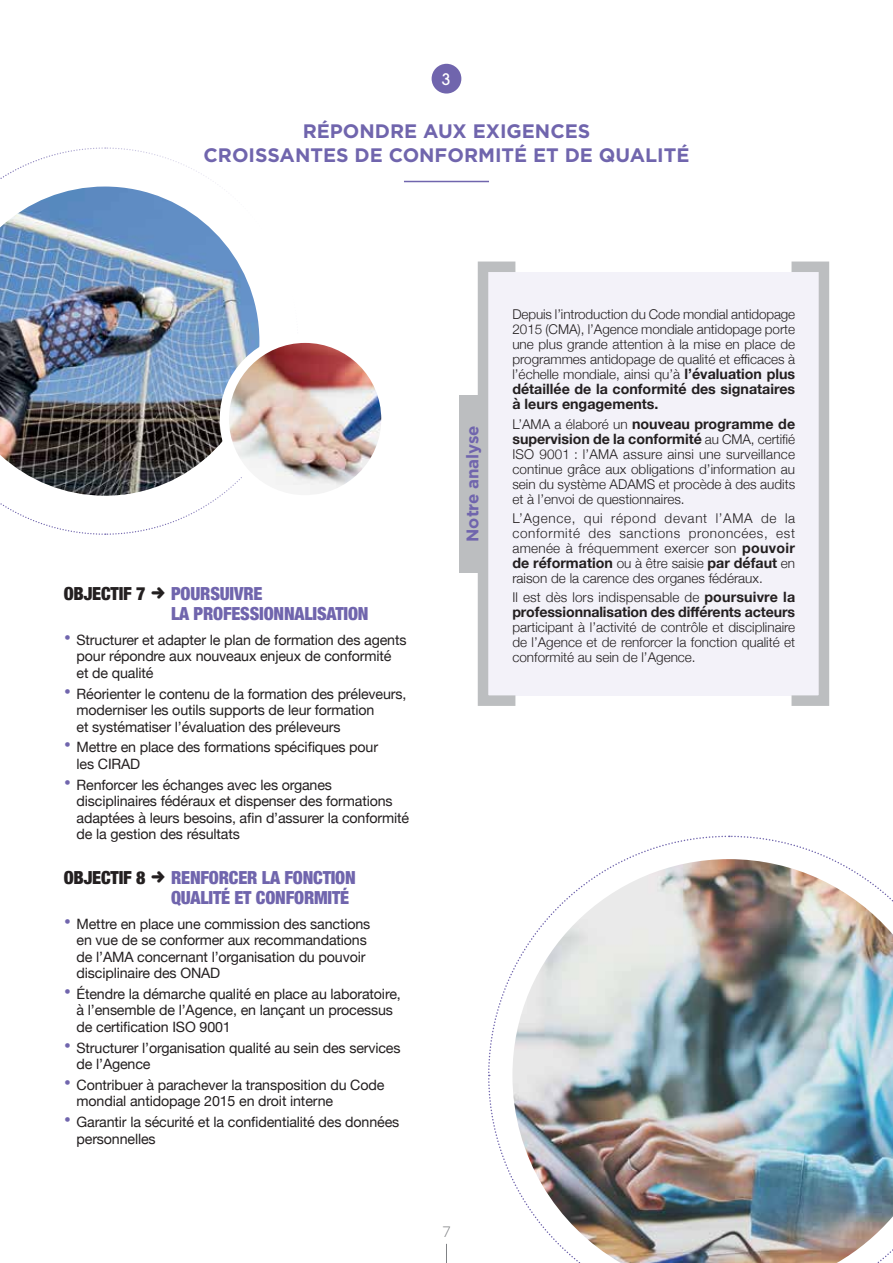
<style>
.page{position:relative;width:893px;height:1263px;background:#fff}
.page>*{position:absolute;margin:0;border:0;box-sizing:border-box;transform-origin:0 0}
.t1{font:700 19.5px "Gotham";color:#7065ad}
.t2{font:900 condensed 18px/19.5px "Helvetica Neue";letter-spacing:-.01em;color:#7065ad}
.t3{font:900 condensed 18px "Helvetica Neue";letter-spacing:-.01em;color:#231f20}
.t4{font:700 16.8px "Gotham";letter-spacing:-.01em;color:#7065ad}
.t5{font:500 15.75px "Avant Garde";color:#fff}
.t6{font:300 15px "Gotham";color:#808285}
.t7{font:14.25px/16.5px "Helvetica Neue";letter-spacing:-.01em;color:#231f20}
.t8{font:700 14.25px/15px "Helvetica Neue";color:#231f20}
.t9{font:300 13.5px/15px "Helvetica Neue";color:#231f20;text-align:justify}
.s1{font-weight:700;font-size:21px;color:#7065ad}
.s2{font-weight:700;font-size:14.25px}
.s3{font-weight:300;font-size:13.5px}
</style>
<div class="page">
<img style="left:0;top:147px;width:260px;height:388px">
<img style="left:224px;top:338px;width:162px;height:162px;border-radius:81px">
<div style="left:220px;top:334px;width:171px;height:170px;border:9px solid #fff;border-radius:50%"></div>
<svg style="left:488px;top:835px;width:241px;height:239px"></svg>
<img style="left:512px;top:859px;width:381px;height:404px">
<hr style="left:404px;top:181px;width:85px;height:1px;background:#7065ad">
<div style="left:432px;top:64px;width:29px;height:30px;background:#7065ad;border-radius:50%"></div>
<div style="left:478px;top:272px;width:351px;height:424px;background:#f3f2f9"></div>
<div style="left:786px;top:261px;width:43px;height:445px;border:10px solid #bcbec0"></div>
<div style="left:478px;top:261px;width:43px;height:445px;border:10px solid #bcbec0"></div>
<div style="left:459px;top:395px;width:26px;height:177px;background:#bcbec0"></div>
<svg style="left:446px;top:1244px;width:1px;height:19px"></svg>
<p class="t5" style="left:442px;top:69px;width:10px">3</p>
<h1 class="t1" style="left:303px;top:118px;width:211px">RÉPONDRE AUX EXIGEN</h1>
<h1 class="t1" style="left:550px;top:118px;width:27px">CES</h1>
<h1 class="t1" style="left:204px;top:142px;width:59px">CROISSANTES</h1>
<h1 class="t1" style="left:354px;top:142px;width:258px">DE CON FORMITÉ ET DE QUALIT</h1>
<h1 class="t1" style="left:676px;top:142px;width:15px">É</h1>
<p class="t3" style="left:64px;top:579px;width:83px">OBJECTIF 7</p>
<p class="t2" style="left:171px;top:583px;width:199px">POURSUIVRE<br>LA PROFESSIONNALISATION</p>
<p class="t7" style="left:77px;top:632px;width:331px;text-indent:-13px"><span class="s1">•</span> Structurer et adapter le plan de formation des agents pour répondre aux nouveaux enjeux de conformité et de qualité</p>
<p class="t7" style="left:77px;top:686px;width:331px;text-indent:-13px"><span class="s1">•</span> Réorienter le contenu de la formation des préleveurs, moderniser les outils supports de leur formation<br>et systématiser l’évaluation des préleveurs</p>
<p class="t7" style="left:77px;top:740px;width:303px;text-indent:-13px"><span class="s1">•</span> Mettre en place des formations spécifiques pour les CIRAD</p>
<p class="t7" style="left:77px;top:777px;width:334px;text-indent:-13px"><span class="s1">•</span> Renforcer les échanges avec les organes disciplinaires fédéraux et dispenser des formations adaptées à leurs besoins, afin d’assurer la conformité de la gestion des résultats</p>
<p class="t3" style="left:64px;top:863px;width:83px">OBJECTIF 8</p>
<p class="t2" style="left:171px;top:867px;width:186px">RENFORCER LA FONCTION<br>QUALITÉ ET CONFORMITÉ</p>
<p class="t7" style="left:77px;top:916px;width:295px;text-indent:-13px"><span class="s1">•</span> Mettre en place une commission des sanctions en vue de se conformer aux recommandations de l’AMA concernant l’organisation du pouvoir disciplinaire des ONAD</p>
<p class="t7" style="left:77px;top:986px;width:326px;text-indent:-13px"><span class="s1">•</span> Étendre la démarche qualité en place au laboratoire, à l’ensemble de l’Agence, en lançant un processus de certification ISO 9001</p>
<p class="t7" style="left:77px;top:1040px;width:326px;text-indent:-13px"><span class="s1">•</span> Structurer l’organisation qualité au sein des services de l’Agence</p>
<p class="t7" style="left:77px;top:1077px;width:309px;text-indent:-13px"><span class="s1">•</span> Contribuer à parachever la transposition du Code mondial antidopage 2015 en droit interne</p>
<p class="t7" style="left:77px;top:1115px;width:324px;text-indent:-13px"><span class="s1">•</span> Garantir la sécurité et la confidentialité des données personnelles</p>
<p class="t4" style="left:461px;top:542px;width:117px;rotate:-90deg">NOTRE ANALYSE</p>
<p class="t9" style="left:512px;top:306px;width:284px">Depuis l’introduction du Code mondial antidopage 2015 (CMA), l’Agence mondiale antidopage porte une plus grande attention à la mise en place de programmes antidopage de qualité et efficaces à l’échelle mondiale, ainsi qu’à <span class="s2">l’évaluation plus</span></p>
<p class="t8" style="left:512px;top:382px;width:284px">détaillée de la conformité des signataires à leurs engagements.</p>
<p class="t8" style="left:512px;top:416px;width:284px"><span class="s3">L’AMA a élaboré un</span> nouveau programme de supervision de la conformité <span class="s3">au CMA, certifié</span></p>
<p class="t9" style="left:512px;top:445px;width:284px">ISO 9001 : l’AMA assure ainsi une surveillance continue grâce aux obligations d’information au sein du système ADAMS et procède à des audits et à l’envoi de questionnaires.</p>
<p class="t9" style="left:512px;top:509px;width:284px">L’Agence, qui répond devant l’AMA de la conformité des sanctions prononcées, est amenée à fréquemment exercer son <span class="s2">pouvoir</span></p>
<p class="t8" style="left:512px;top:556px;width:284px">de réformation <span class="s3">ou à être saisie</span> par défaut <span class="s3">en</span></p>
<p class="t9" style="left:512px;top:567px;width:284px;line-height:19.2px">raison de la carence des organes fédéraux.<br>Il est dès lors indispensable de <span class="s2">poursuivre la</span></p>
<p class="t8" style="left:512px;top:605px;width:284px">professionnalisation des différents acteurs</p>
<p class="t9" style="left:512px;top:619px;width:284px">participant à l’activité de contrôle et disciplinaire de l’Agence et de renforcer la fonction qualité et conformité au sein de l’Agence.</p>
<p class="t6" style="left:442px;top:1223px;width:10px">7</p>
</div>
